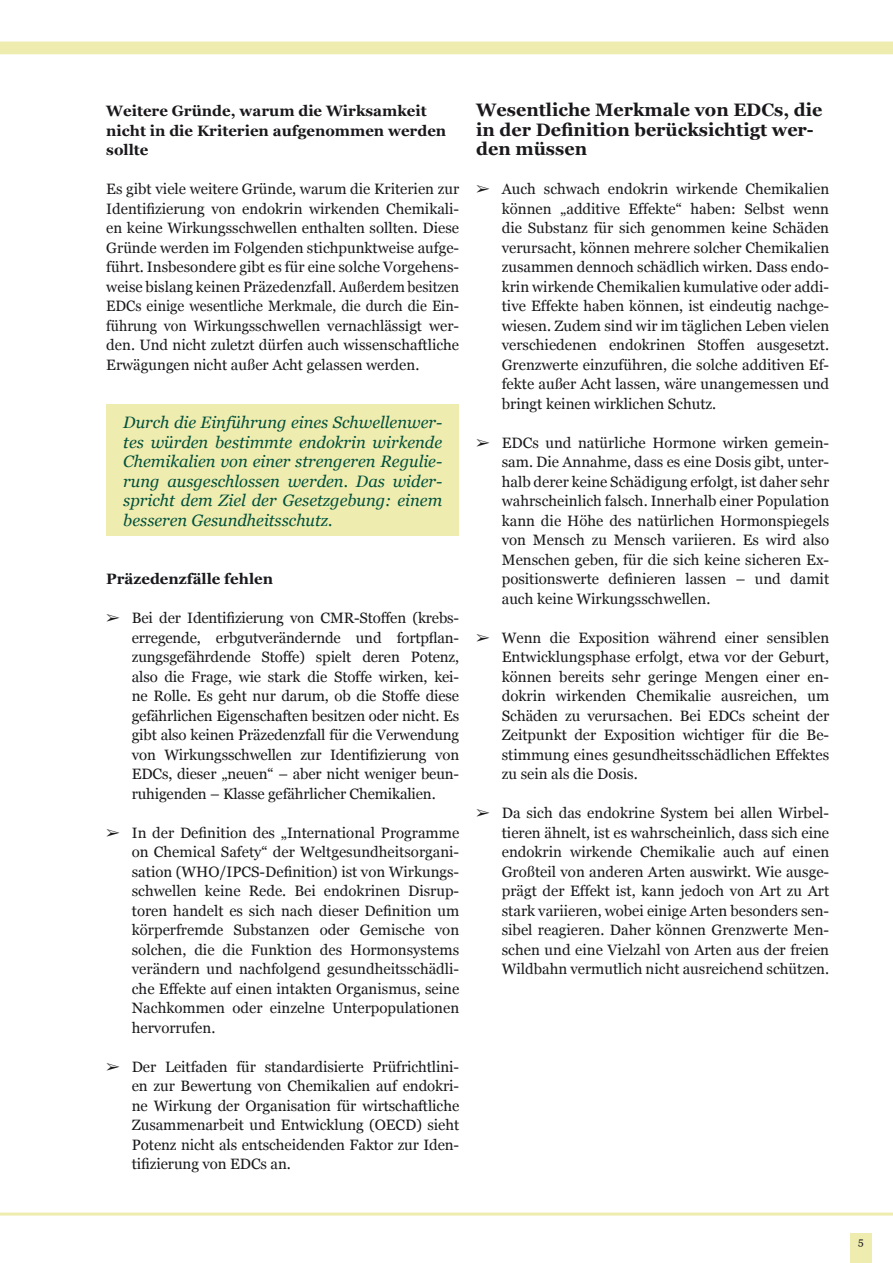
<style>
.page{position:relative;width:893px;height:1263px;background:#fff}
.page>*{position:absolute;margin:0;border:0;box-sizing:border-box;transform-origin:0 0}
.t1{font:700 18px/19.5px "Georgia";color:#1a181b}
.t2{font:italic 16.5px/19.5px "Georgia";color:#00513b;text-align:justify}
.t3{font:15px/19.5px "Georgia";color:#1a181b;text-align:justify}
.t4{font:700 15px/19.5px "Georgia";color:#1a181b}
.t5{font:10.5px "Georgia";color:#1a181b}
</style>
<div class="page">
<div style="left:106px;top:404px;width:353px;height:131px;background:#efecb0"></div>
<div style="left:0;top:42px;width:893px;height:12px;background:#efecb0"></div>
<hr style="left:0;top:1212px;width:893px;height:3px;background:#efecb0">
<div style="left:850px;top:1233px;width:22px;height:30px;background:#efecb0"></div>
<p class="t4" style="left:106px;top:101px;width:341px">Weitere Gründe, warum die Wirksamkeit nicht in die Kriterien aufgenommen werden sollte</p>
<p class="t3" style="left:106px;top:179px;width:354px">Es gibt viele weitere Gründe, warum die Kriterien zur Identifizierung von endokrin wirkenden Chemikali&shy;en keine Wirkungsschwellen enthalten sollten. Diese Gründe werden im Folgenden stichpunktweise aufge&shy;führt. Insbesondere gibt es für eine solche Vorgehens&shy;weise bislang keinen Präzedenzfall. Außerdem besitzen EDCs einige wesentliche Merkmale, die durch die Ein&shy;führung von Wirkungsschwellen vernachlässigt wer&shy;den. Und nicht zuletzt dürfen auch wissenschaftliche Erwägungen nicht außer Acht gelassen werden.</p>
<p class="t2" style="left:123px;top:413px;width:320px">Durch die Einführung eines Schwellenwer&shy;tes würden bestimmte endokrin wirkende Chemikalien von einer strengeren Regulie&shy;rung ausgeschlossen werden. Das wider&shy;spricht dem Ziel der Gesetzgebung: einem besseren Gesundheitsschutz.</p>
<p class="t4" style="left:106px;top:569px;width:168px">Präzedenzfälle fehlen</p>
<p class="t3" style="left:132px;top:608px;width:329px;text-indent:-26px">➢ Bei der Identifizierung von CMR-Stoffen (krebs&shy;erregende, erbgutverändernde und fortpflan&shy;zungsgefährdende Stoffe) spielt deren Potenz, also die Frage, wie stark die Stoffe wirken, kei&shy;ne Rolle. Es geht nur darum, ob die Stoffe diese gefährlichen Eigenschaften besitzen oder nicht. Es gibt also keinen Präzedenzfall für die Verwendung von Wirkungsschwellen zur Identifizierung von EDCs, dieser „neuen“ – aber nicht weniger beun&shy;ruhigenden – Klasse gefährlicher Chemikalien.</p>
<p class="t3" style="left:132px;top:823px;width:329px;text-indent:-26px">➢ In der Definition des „International Programme on Chemical Safety“ der Weltgesundheitsorgani&shy;sation (WHO/IPCS-Definition) ist von Wirkungs&shy;schwellen keine Rede. Bei endokrinen Disrup&shy;toren handelt es sich nach dieser Definition um körperfremde Substanzen oder Gemische von solchen, die die Funktion des Hormonsystems verändern und nachfolgend gesundheitsschädli&shy;che Effekte auf einen intakten Organismus, seine Nachkommen oder einzelne Unterpopulationen hervorrufen.</p>
<p class="t3" style="left:132px;top:1057px;width:329px;text-indent:-26px">➢ Der Leitfaden für standardisierte Prüfrichtlini&shy;en zur Bewertung von Chemikalien auf endokri&shy;ne Wirkung der Organisation für wirtschaftliche Zusammenarbeit und Entwicklung (OECD) sieht Potenz nicht als entscheidenden Faktor zur Iden&shy;tifizierung von EDCs an.</p>
<p class="t1" style="left:476px;top:100px;width:348px">Wesentliche Merkmale von EDCs, die in der Definition berücksichtigt wer&shy;den müssen</p>
<p class="t3" style="left:502px;top:179px;width:329px;text-indent:-26px">➢ Auch schwach endokrin wirkende Chemikalien können „additive Effekte“ haben: Selbst wenn die Substanz für sich genommen keine Schäden verursacht, können mehrere solcher Chemikalien zusammen dennoch schädlich wirken. Dass endo&shy;krin wirkende Chemikalien kumulative oder addi&shy;tive Effekte haben können, ist eindeutig nachge&shy;wiesen. Zudem sind wir im täglichen Leben vielen verschiedenen endokrinen Stoffen ausgesetzt.<br>Grenzwerte einzuführen, die solche additiven Ef&shy;fekte außer Acht lassen, wäre unangemessen und bringt keinen wirklichen Schutz.</p>
<p class="t3" style="left:502px;top:433px;width:329px;text-indent:-26px">➢ EDCs und natürliche Hormone wirken gemein&shy;sam. Die Annahme, dass es eine Dosis gibt, unter&shy;halb derer keine Schädigung erfolgt, ist daher sehr wahrscheinlich falsch. Innerhalb einer Population kann die Höhe des natürlichen Hormonspiegels von Mensch zu Mensch variieren. Es wird also Menschen geben, für die sich keine sicheren Ex&shy;positionswerte definieren lassen – und damit auch keine Wirkungsschwellen.</p>
<p class="t3" style="left:502px;top:628px;width:329px;text-indent:-26px">➢ Wenn die Exposition während einer sensiblen Entwicklungsphase erfolgt, etwa vor der Geburt, können bereits sehr geringe Mengen einer en&shy;dokrin wirkenden Chemikalie ausreichen, um Schäden zu verursachen. Bei EDCs scheint der Zeitpunkt der Exposition wichtiger für die Be&shy;stimmung eines gesundheitsschädlichen Effektes zu sein als die Dosis.</p>
<p class="t3" style="left:502px;top:803px;width:329px;text-indent:-26px">➢ Da sich das endokrine System bei allen Wirbel&shy;tieren ähnelt, ist es wahrscheinlich, dass sich eine endokrin wirkende Chemikalie auch auf einen Großteil von anderen Arten auswirkt. Wie ausge&shy;prägt der Effekt ist, kann jedoch von Art zu Art stark variieren, wobei einige Arten besonders sen&shy;sibel reagieren. Daher können Grenzwerte Men&shy;schen und eine Vielzahl von Arten aus der freien Wildbahn vermutlich nicht ausreichend schützen.</p>
<p class="t5" style="left:858px;top:1235px;width:7px">5</p>
</div>
